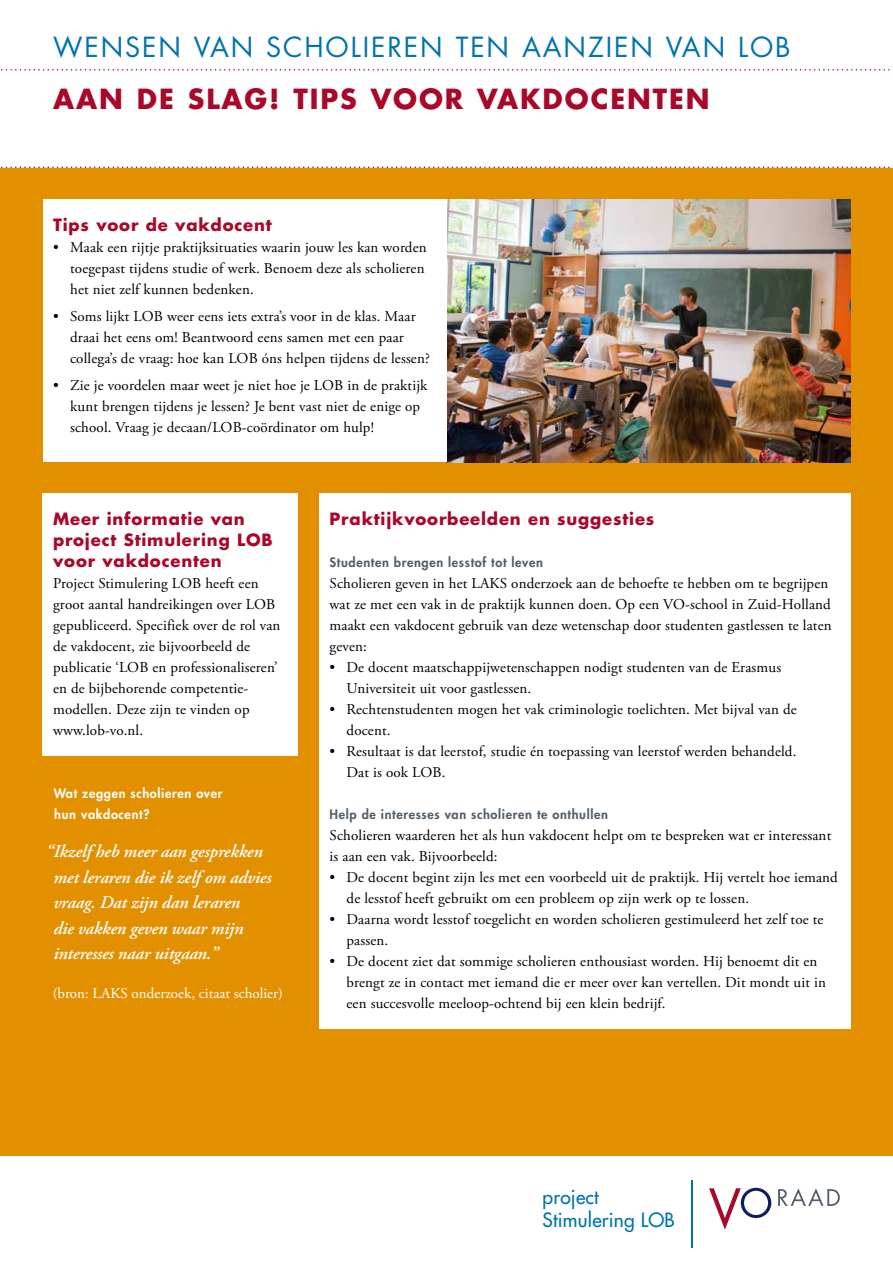
<style>
.page{position:relative;width:893px;height:1263px;background:#fff}
.page>*{position:absolute;margin:0;border:0;box-sizing:border-box;transform-origin:0 0}
.t1{font:27px "Futura LT";letter-spacing:.07em;color:#0074ad}
.t2{font:700 27px "Futura LT";letter-spacing:.07em;color:#aa0829}
.t3{font:19.2px/23.2px "Futura LT";letter-spacing:.01em;color:#0074ad}
.t4{font:italic 600 18px/25.5px "Adobe Garamond Pro";letter-spacing:-.01em;color:#fff}
.t5{font:700 16.5px/21px "Futura LT";letter-spacing:.05em;color:#aa0829}
.t6{font:15px/21px "Adobe Garamond Pro";letter-spacing:.01em;color:#000}
.t7{font:15px "Adobe Garamond Pro";color:#fff}
.t8{font:800 12.75px "Futura LT";letter-spacing:.05em;color:#525f6a}
.t9{font:800 12.75px/21px "Futura LT";letter-spacing:.05em;color:#fff}
</style>
<div class="page">
<svg style="left:709px;top:1188px;width:62px;height:42px"></svg>
<svg style="left:778px;top:1188px;width:62px;height:18px"></svg>
<hr style="left:691px;top:1181px;width:2px;height:67px;background:#0074ad">
<svg style="left:1px;top:69px;width:892px;height:2px"></svg>
<svg style="left:1px;top:167px;width:892px;height:1px"></svg>
<div style="left:0;top:168px;width:893px;height:987px;background:#e29000"></div>
<img style="left:446px;top:200px;width:404px;height:262px">
<div style="left:319px;top:494px;width:531px;height:535px;background:#fff"></div>
<div style="left:43px;top:494px;width:255px;height:262px;background:#fff"></div>
<div style="left:43px;top:200px;width:403px;height:262px;background:#fff"></div>
<h1 class="t1" style="left:53px;top:30px;width:739px">WENSEN VAN SCHOLIEREN TEN AANZIEN VAN LOB</h1>
<h1 class="t2" style="left:53px;top:81px;width:154px">Aan de sla</h1>
<h1 class="t2" style="left:245px;top:81px;width:466px">g! Tips voor vakdoc enten</h1>
<p class="t5" style="left:53px;top:214px;width:220px">Tips voor de vakdocent</p>
<p class="t6" style="left:70px;top:237px;width:358px;text-indent:-17px">• Maak een rijtje praktijksituaties waarin jouw les kan worden toegepast tijdens studie of werk. Benoem deze als scholieren het niet zelf kunnen bedenken.</p>
<p class="t6" style="left:70px;top:306px;width:361px;text-indent:-17px">• Soms lijkt LOB weer eens iets extra’s voor in de klas. Maar draai het eens om! Beantwoord eens samen met een paar collega’s de vraag: hoe kan LOB óns helpen tijdens de lessen?</p>
<p class="t6" style="left:70px;top:375px;width:359px;text-indent:-17px">• Zie je voordelen maar weet je niet hoe je LOB in de praktijk kunt brengen tijdens je lessen? Je bent vast niet de enige op school. Vraag je decaan/LOB-coördinator om hulp!</p>
<p class="t5" style="left:53px;top:508px;width:221px">Meer informatie van project Stimulering LOB voor vakdocenten</p>
<p class="t6" style="left:53px;top:573px;width:229px">Project Stimulering LOB heeft een groot aantal handreikingen over LOB gepubliceerd. Specifiek over de rol van de vakdocent, zie bijvoorbeeld de publicatie ‘LOB en professionaliseren’ en de bijbehorende competentie&shy;modellen. Deze zijn te vinden op www.lob-vo.nl.</p>
<p class="t9" style="left:54px;top:783px;width:170px">Wat zeggen scholieren over hun vakdocent?</p>
<p class="t4" style="left:53px;top:840px;width:220px;text-indent:-7px">“Ikzelf heb meer aan gesprekken met leraren die ik zelf om advies vraag. Dat zijn dan leraren<br>die vakken geven waar mijn interesses naar uitgaan.”</p>
<p class="t7" style="left:53px;top:984px;width:232px">(bron: LAKS onderzoek, citaat scholier)</p>
<p class="t9" style="left:54px;top:846px;width:70px">vakdocent?</p>
<p class="t4" style="left:54px;top:984px;width:184px">zou goed zijn als de decaan</p>
<p class="t5" style="left:330px;top:508px;width:326px">Praktijkvoorbeelden en suggesties</p>
<p class="t8" style="left:330px;top:554px;width:215px">Studenten brengen lesstof tot leven</p>
<p class="t6" style="left:330px;top:573px;width:504px">Scholieren geven in het LAKS onderzoek aan de behoefte te hebben om te begrijpen wat ze met een vak in de praktijk kunnen doen. Op een VO-school in Zuid-Holland maakt een vakdocent gebruik van deze wetenschap door studenten gastlessen te laten geven:</p>
<p class="t6" style="left:347px;top:657px;width:436px;text-indent:-17px">• De docent maatschappijwetenschappen nodigt studenten van de Erasmus<br>Universiteit uit voor gastlessen.</p>
<p class="t6" style="left:347px;top:699px;width:452px;text-indent:-17px">• Rechtenstudenten mogen het vak criminologie toelichten. Met bijval van de docent.</p>
<p class="t6" style="left:347px;top:741px;width:451px;text-indent:-17px">• Resultaat is dat leerstof, studie én toepassing van leerstof werden behandeld.<br>Dat is ook LOB.</p>
<p class="t8" style="left:330px;top:806px;width:280px">Help de interesses van scholieren te onthullen</p>
<p class="t6" style="left:330px;top:825px;width:503px">Scholieren waarderen het als hun vakdocent helpt om te bespreken wat er interessant is aan een vak. Bijvoorbeeld:</p>
<p class="t6" style="left:347px;top:867px;width:493px;text-indent:-17px">• De docent begint zijn les met een voorbeeld uit de praktijk. Hij vertelt hoe iemand de lesstof heeft gebruikt om een probleem op zijn werk op te lossen.</p>
<p class="t6" style="left:347px;top:909px;width:478px;text-indent:-17px">• Daarna wordt lesstof toegelicht en worden scholieren gestimuleerd het zelf toe te passen.</p>
<p class="t6" style="left:347px;top:951px;width:481px;text-indent:-17px">• De docent ziet dat sommige scholieren enthousiast worden. Hij benoemt dit en brengt ze in contact met iemand die er meer over kan vertellen. Dit mondt uit in een succesvolle meeloop-ochtend bij een klein bedrijf.</p>
<p class="t3" style="left:543px;top:1185px;width:134px">project<br>Stimulering LOB</p>
</div>
